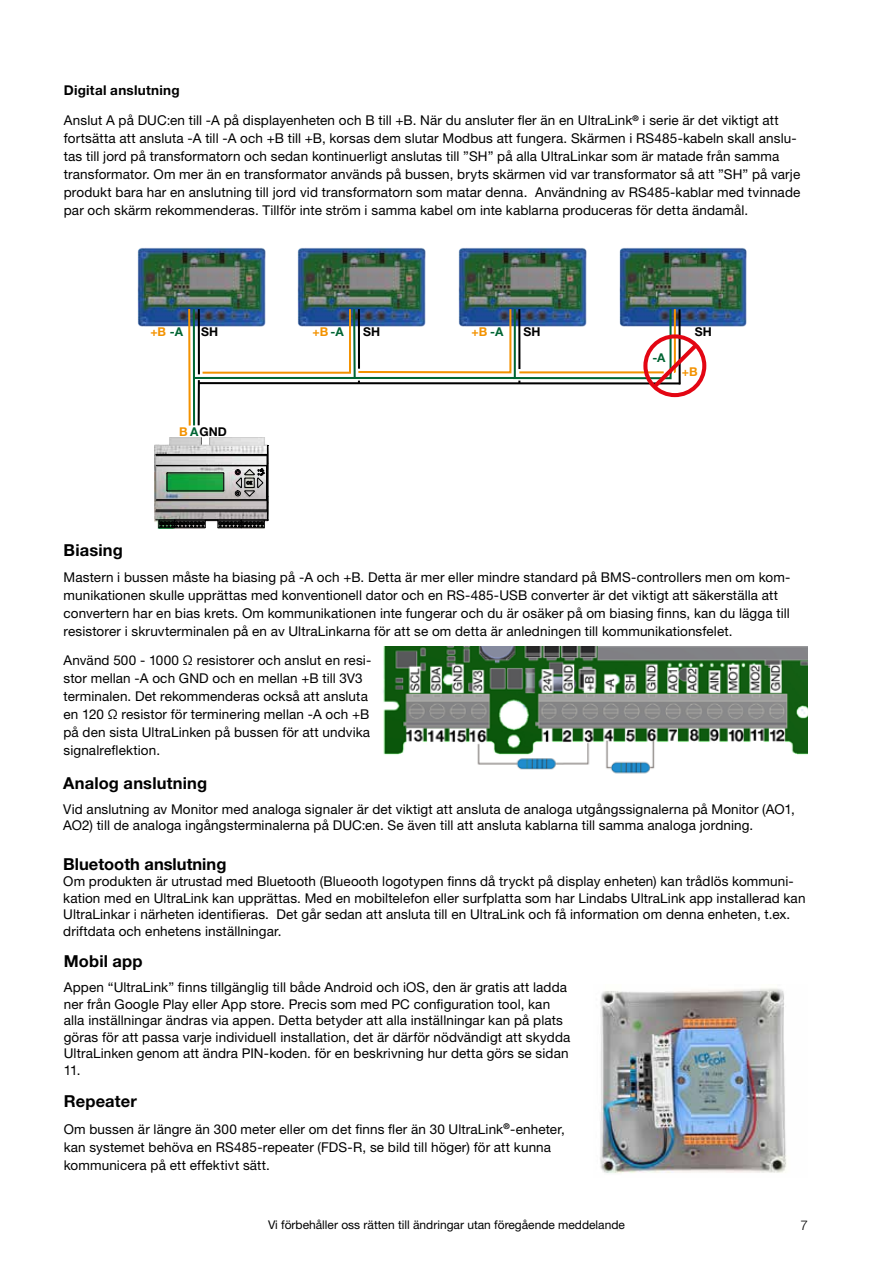
<style>
.page{position:relative;width:893px;height:1263px;background:#fff}
.page>*{position:absolute;margin:0;border:0;box-sizing:border-box;transform-origin:0 0}
.t1{font:700 16.5px "Helvetica Neue LT Pro";letter-spacing:.01em;color:#000}
.t2{font:13.5px/18px "Helvetica Neue LT Pro";letter-spacing:.01em;color:#000}
.t3{font:700 13.5px "Helvetica Neue LT Pro";letter-spacing:.02em;color:#000}
.t4{font:300 13.5px "Helvetica Neue LT Pro";color:#000}
.t5{font:700 12.15px "Helvetica Neue LT Pro";color:#f39200}
.t6{font:700 12.15px "Helvetica Neue LT Pro";color:#000}
.t7{font:700 12.15px "Helvetica Neue LT Pro";color:#006533}
.t8{font:12px "Helvetica Neue LT Pro";color:#000}
.s1{color:#006533}
.s2{color:#f39200}
</style>
<div class="page">
<img style="left:600px;top:988px;width:187px;height:185px">
<svg style="left:155px;top:438px;width:114px;height:90px;background:#909c92"></svg>
<img style="left:137px;top:247px;width:129px;height:80px">
<img style="left:297px;top:247px;width:129px;height:60px">
<img style="left:458px;top:247px;width:289px;height:80px">
<div style="left:643px;top:334px;width:63px;height:63px;border:4px solid #e30613;border-radius:50%"></div>
<svg style="left:187px;top:307px;width:515px;height:119px"></svg>
<img style="left:383px;top:646px;width:424px;height:128px">
<p class="t3" style="left:64px;top:81px;width:117px">Digital anslutning</p>
<p class="t2" style="left:64px;top:111px;width:738px">Anslut A på DUC:en till -A på displayenheten och B till +B. När du ansluter fler än en UltraLink<sup>®</sup> i serie är det viktigt att fortsätta att ansluta -A till -A och +B till +B, korsas dem slutar Modbus att fungera. Skärmen i RS485-kabeln skall anslu&shy;tas till jord på transformatorn och sedan kontinuerligt anslutas till ”SH” på alla UltraLinkar som är matade från samma transformator. Om mer än en transformator används på bussen, bryts skärmen vid var transformator så att ”SH” på varje produkt bara har en anslutning till jord vid transformatorn som matar denna. Användning av RS485-kablar med tvinnade par och skärm rekommenderas. Tillför inte ström i samma kabel om inte kablarna produceras för detta ändamål.</p>
<p class="t6" style="left:201px;top:324px;width:18px">SH</p>
<p class="t6" style="left:363px;top:324px;width:18px">SH</p>
<p class="t6" style="left:523px;top:324px;width:18px">SH</p>
<p class="t6" style="left:695px;top:324px;width:18px">SH</p>
<p class="t5" style="left:150px;top:324px;width:34px">+B <span class="s1">-A</span></p>
<p class="t5" style="left:312px;top:324px;width:33px">+B <span class="s1">-A</span></p>
<p class="t5" style="left:471px;top:324px;width:33px">+B <span class="s1">-A</span></p>
<p class="t6" style="left:179px;top:424px;width:49px"><span class="s2">B</span> <span class="s1">A</span>GND</p>
<p class="t7" style="left:652px;top:350px;width:15px">-A</p>
<p class="t5" style="left:682px;top:364px;width:17px">+B</p>
<p class="t1" style="left:64px;top:539px;width:61px">Biasing</p>
<p class="t2" style="left:64px;top:568px;width:728px">Mastern i bussen måste ha biasing på -A och +B. Detta är mer eller mindre standard på BMS-controllers men om kom&shy;munikationen skulle upprättas med konventionell dator och en RS-485-USB converter är det viktigt att säkerställa att convertern har en bias krets. Om kommunikationen inte fungerar och du är osäker på om biasing finns, kan du lägga till resistorer i skruvterminalen på en av UltraLinkarna för att se om detta är anledningen till kommunikationsfelet.</p>
<p class="t2" style="left:64px;top:651px;width:309px">Använd 500 - 1000 Ω resistorer och anslut en resi&shy;stor mellan -A och GND och en mellan +B till 3V3 terminalen. Det rekommenderas också att ansluta en 120 Ω resistor för terminering mellan -A och +B på den sista UltraLinken på bussen för att undvika signalreflektion.</p>
<p class="t1" style="left:63px;top:772px;width:146px">Analog anslutning</p>
<p class="t2" style="left:63px;top:800px;width:733px;line-height:16.5px">Vid anslutning av Monitor med analoga signaler är det viktigt att ansluta de analoga utgångssignalerna på Monitor (AO1,<br>AO2) till de analoga ingångsterminalerna på DUC:en. Se även till att ansluta kablarna till samma analoga jordning.</p>
<p class="t1" style="left:63px;top:853px;width:165px">Bluetooth anslutning</p>
<p class="t2" style="left:63px;top:873px;width:744px;line-height:16.5px">Om produkten är utrustad med Bluetooth (Blueooth logotypen finns då tryckt på display enheten) kan trådlös kommuni&shy;kation med en UltraLink kan upprättas. Med en mobiltelefon eller surfplatta som har Lindabs UltraLink app installerad kan UltraLinkar i närheten identifieras. Det går sedan att ansluta till en UltraLink och få information om denna enheten, t.ex. driftdata och enhetens inställningar.</p>
<p class="t1" style="left:64px;top:951px;width:80px">Mobil app</p>
<p class="t2" style="left:64px;top:979px;width:508px;line-height:16.5px">Appen “UltraLink” finns tillgänglig till både Android och iOS, den är gratis att ladda ner från Google Play eller App store. Precis som med PC configuration tool, kan alla inställningar ändras via appen. Detta betyder att alla inställningar kan på plats göras för att passa varje individuell installation, det är därför nödvändigt att skydda UltraLinken genom att ändra PIN-koden. för en beskrivning hur detta görs se sidan 11.</p>
<p class="t1" style="left:64px;top:1091px;width:75px">Repeater</p>
<p class="t2" style="left:64px;top:1119px;width:502px">Om bussen är längre än 300 meter eller om det finns fler än 30 UltraLink<sup>®</sup>-enheter, kan systemet behöva en RS485-repeater (FDS-R, se bild till höger) för att kunna kommunicera på ett effektivt sätt.</p>
<p class="t8" style="left:268px;top:1217px;width:358px">Vi förbehåller oss rätten till ändringar utan föregående meddelande</p>
<p class="t4" style="left:800px;top:1217px;width:9px">7</p>
</div>
